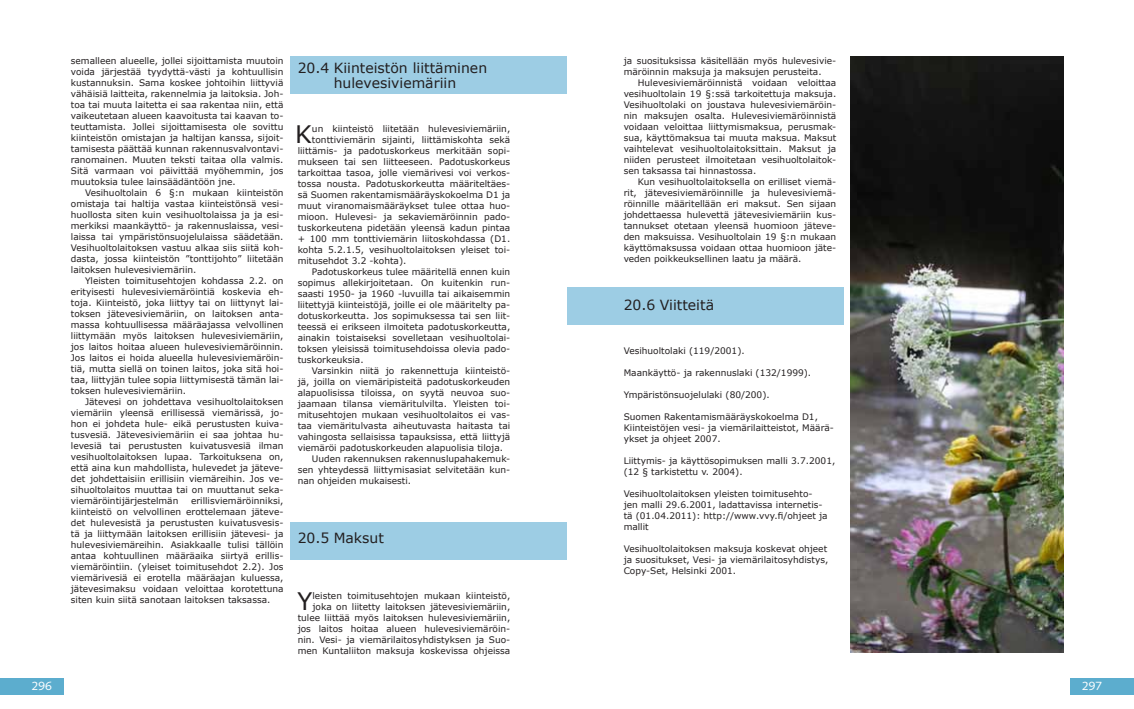
<style>
.page{position:relative;width:1134px;height:709px;background:#fff}
.page>*{position:absolute;margin:0;border:0;box-sizing:border-box;transform-origin:0 0}
.t1{font:24.1px "Verdana";color:#231f20}
.t2{font:14px/15px "Verdana";color:#231f20;text-align:center}
.t3{font:12px "Syntax";color:#fff}
.t4{font:9px/11px "Verdana";color:#231f20;text-align:justify}
</style>
<div class="page">
<div style="left:0;top:678px;width:64px;height:16px;background:#5cadce"></div>
<div style="left:1070px;top:678px;width:64px;height:16px;background:#5cadce"></div>
<div style="left:567px;top:287px;width:276px;height:38px;background:#9dcde4"></div>
<div style="left:291px;top:57px;width:276px;height:37px;background:#9dcde4"></div>
<div style="left:291px;top:522px;width:276px;height:37px;background:#9dcde4"></div>
<img style="left:850px;top:57px;width:213px;height:595px">
<p class="t4" style="left:71px;top:55px;width:214px">semalleen alueelle, jollei sijoittamista muutoin voida järjestää tyydyttä-västi ja kohtuullisin kustannuksin. Sama koskee johtoihin liittyviä vähäisiä laitteita, rakennelmia ja laitoksia. Joh&shy;toa tai muuta laitetta ei saa rakentaa niin, että vaikeutetaan alueen kaavoitusta tai kaavan to&shy;teuttamista. Jollei sijoittamisesta ole sovittu kiinteistön omistajan ja haltijan kanssa, sijoit&shy;tamisesta päättää kunnan rakennusvalvontavi&shy;ranomainen. Muuten teksti taitaa olla valmis.<br>Sitä varmaan voi päivittää myöhemmin, jos muutoksia tulee lainsäädäntöön jne.</p>
<p class="t4" style="left:71px;top:187px;width:214px;text-indent:14px">Vesihuoltolain 6 §:n mukaan kiinteistön omistaja tai haltija vastaa kiinteistönsä vesi&shy;huollosta siten kuin vesihuoltolaissa ja ja esi&shy;merkiksi maankäyttö- ja rakennuslaissa, vesi&shy;laissa tai ympäristönsuojelulaissa säädetään.<br>Vesihuoltolaitoksen vastuu alkaa siis siitä koh&shy;dasta, jossa kiinteistön ”tonttijohto” liitetään laitoksen hulevesiviemäriin.</p>
<p class="t4" style="left:71px;top:275px;width:214px;text-indent:14px">Yleisten toimitusehtojen kohdassa 2.2. on erityisesti hulevesiviemäröintiä koskevia eh&shy;toja. Kiinteistö, joka liittyy tai on liittynyt lai&shy;toksen jätevesiviemäriin, on laitoksen anta&shy;massa kohtuullisessa määräajassa velvollinen liittymään myös laitoksen hulevesiviemäriin, jos laitos hoitaa alueen hulevesiviemäröinnin.<br>Jos laitos ei hoida alueella hulevesiviemäröin&shy;tiä, mutta siellä on toinen laitos, joka sitä hoi&shy;taa, liittyjän tulee sopia liittymisestä tämän lai&shy;toksen hulevesiviemäriin.</p>
<p class="t4" style="left:71px;top:396px;width:214px;text-indent:14px">Jätevesi on johdettava vesihuoltolaitoksen viemäriin yleensä erillisessä viemärissä, jo&shy;hon ei johdeta hule- eikä perustusten kuiva&shy;tusvesiä. Jätevesiviemäriin ei saa johtaa hu&shy;levesiä tai perustusten kuivatusvesiä ilman vesihuoltolaitoksen lupaa. Tarkoituksena on, että aina kun mahdollista, hulevedet ja jäteve&shy;det johdettaisiin erillisiin viemäreihin. Jos ve&shy;sihuoltolaitos muuttaa tai on muuttanut seka&shy;viemäröintijärjestelmän</p>
<p class="t4" style="left:71px;top:495px;width:214px;text-indent:120px">erillisviemäröinniksi, kiinteistö on velvollinen erottelemaan jäteve&shy;det hulevesistä ja perustusten kuivatusvesis&shy;tä ja liittymään laitoksen erillisiin jätevesi- ja hulevesiviemäreihin. Asiakkaalle tulisi tällöin antaa kohtuullinen määräaika siirtyä erillis&shy;viemäröintiin. (yleiset toimitusehdot 2.2). Jos viemärivesiä ei erotella määräajan kuluessa, jätevesimaksu voidaan veloittaa korotettuna siten kuin siitä sanotaan laitoksen taksassa.</p>
<h2 class="t2" style="left:298px;top:60px;width:191px">20.4 Kiinteistön liittäminen hulevesiviemäriin</h2>
<h1 class="t1" style="left:295px;top:119px;width:18px">K</h1>
<p class="t4" style="left:312px;top:123px;width:200px">un kiinteistö liitetään hulevesiviemäriin,</p>
<p class="t4" style="left:312px;top:134px;width:200px">tonttiviemärin sijainti, liittämiskohta sekä</p>
<p class="t4" style="left:298px;top:145px;width:214px">liittämis- ja padotuskorkeus merkitään sopi-</p>
<p class="t4" style="left:298px;top:156px;width:214px">mukseen tai sen liitteeseen. Padotuskorkeus</p>
<p class="t4" style="left:298px;top:167px;width:214px">tarkoittaa tasoa, jolle viemärivesi voi verkos-</p>
<p class="t4" style="left:298px;top:178px;width:214px">tossa nousta. Padotuskorkeutta määriteltäes-</p>
<p class="t4" style="left:298px;top:189px;width:214px">sä Suomen rakentamismääräyskokoelma D1 ja</p>
<p class="t4" style="left:298px;top:200px;width:214px">muut viranomaismääräykset tulee ottaa huo-</p>
<p class="t4" style="left:298px;top:211px;width:214px">mioon. Hulevesi- ja sekaviemäröinnin pado-</p>
<p class="t4" style="left:298px;top:222px;width:214px">tuskorkeutena pidetään yleensä kadun pintaa</p>
<p class="t4" style="left:298px;top:233px;width:214px">+ 100 mm tonttiviemärin liitoskohdassa (D1.</p>
<p class="t4" style="left:298px;top:244px;width:214px">kohta 5.2.1.5, vesihuoltolaitoksen yleiset toi-</p>
<p class="t4" style="left:298px;top:255px;width:110px">mitusehdot 3.2 -kohta).</p>
<p class="t4" style="left:312px;top:266px;width:200px">Padotuskorkeus tulee määritellä ennen kuin</p>
<p class="t4" style="left:298px;top:277px;width:214px">sopimus allekirjoitetaan. On kuitenkin run-</p>
<p class="t4" style="left:298px;top:288px;width:214px">saasti 1950- ja 1960 -luvuilla tai aikaisemmin</p>
<p class="t4" style="left:298px;top:299px;width:214px">liitettyjä kiinteistöjä, joille ei ole määritelty pa-</p>
<p class="t4" style="left:298px;top:310px;width:214px">dotuskorkeutta. Jos sopimuksessa tai sen liit-</p>
<p class="t4" style="left:298px;top:321px;width:214px">teessä ei erikseen ilmoiteta padotuskorkeutta,</p>
<p class="t4" style="left:298px;top:332px;width:214px">ainakin toistaiseksi sovelletaan vesihuoltolai-</p>
<p class="t4" style="left:298px;top:343px;width:214px">toksen yleisissä toimitusehdoissa olevia pado-</p>
<p class="t4" style="left:298px;top:354px;width:67px">tuskorkeuksia.</p>
<p class="t4" style="left:312px;top:365px;width:200px">Varsinkin niitä jo rakennettuja kiinteistö-</p>
<p class="t4" style="left:298px;top:376px;width:214px">jä, joilla on viemäripisteitä padotuskorkeuden</p>
<p class="t4" style="left:298px;top:387px;width:214px">alapuolisissa tiloissa, on syytä neuvoa suo-</p>
<p class="t4" style="left:298px;top:398px;width:214px">jaamaan tilansa viemäritulvilta. Yleisten toi-</p>
<p class="t4" style="left:298px;top:409px;width:214px">mitusehtojen mukaan vesihuoltolaitos ei vas-</p>
<p class="t4" style="left:298px;top:420px;width:214px">taa viemäritulvasta aiheutuvasta haitasta tai</p>
<p class="t4" style="left:298px;top:431px;width:214px">vahingosta sellaisissa tapauksissa, että liittyjä</p>
<p class="t4" style="left:298px;top:442px;width:207px">viemäröi padotuskorkeuden alapuolisia tiloja.</p>
<p class="t4" style="left:312px;top:453px;width:200px">Uuden rakennuksen rakennuslupahakemuk-</p>
<p class="t4" style="left:298px;top:464px;width:214px">sen yhteydessä liittymisasiat selvitetään kun-</p>
<p class="t4" style="left:298px;top:475px;width:115px">nan ohjeiden mukaisesti.</p>
<h2 class="t2" style="left:298px;top:530px;width:88px">20.5 Maksut</h2>
<p class="t4" style="left:298px;top:589px;width:214px;text-align:right">leisten toimitusehtojen mukaan kiinteistö, joka on liitetty laitoksen jätevesiviemäriin, tulee liittää myös laitoksen hulevesiviemäriin, jos laitos hoitaa alueen hulevesiviemäröin&shy;nin. Vesi- ja viemärilaitosyhdistyksen ja Suo&shy;men Kuntaliiton maksuja koskevissa ohjeissa</p>
<h1 class="t1" style="left:298px;top:585px;width:16px">Y</h1>
<p class="t4" style="left:624px;top:55px;width:214px">ja suosituksissa käsitellään myös hulevesivie&shy;märöinnin maksuja ja maksujen perusteita.</p>
<p class="t4" style="left:624px;top:77px;width:214px;text-indent:14px">Hulevesiviemäröinnistä voidaan veloittaa vesihuoltolain 19 §:ssä tarkoitettuja maksuja.<br>Vesihuoltolaki on joustava hulevesiviemäröin&shy;nin maksujen osalta. Hulevesiviemäröinnistä voidaan veloittaa liittymismaksua, perusmak&shy;sua, käyttömaksua tai muuta maksua. Maksut vaihtelevat vesihuoltolaitoksittain. Maksut ja niiden perusteet ilmoitetaan vesihuoltolaitok&shy;sen taksassa tai hinnastossa.</p>
<p class="t4" style="left:624px;top:176px;width:214px;text-indent:14px">Kun vesihuoltolaitoksella on erilliset viemä&shy;rit, jätevesiviemäröinnille ja hulevesiviemä&shy;röinnille määritellään eri maksut. Sen sijaan johdettaessa hulevettä jätevesiviemäriin kus&shy;tannukset otetaan yleensä huomioon jäteve&shy;den maksuissa. Vesihuoltolain 19 §:n mukaan käyttömaksussa voidaan ottaa huomioon jäte&shy;veden poikkeuksellinen laatu ja määrä.</p>
<h2 class="t2" style="left:624px;top:297px;width:92px">20.6 Viitteitä</h2>
<p class="t4" style="left:624px;top:345px;width:123px">Vesihuoltolaki (119/2001).</p>
<p class="t4" style="left:624px;top:367px;width:189px">Maankäyttö- ja rakennuslaki (132/1999).</p>
<p class="t4" style="left:624px;top:389px;width:148px">Ympäristönsuojelulaki (80/200).</p>
<p class="t4" style="left:624px;top:411px;width:212px;text-align:left">Suomen Rakentamismääräyskokoelma D1,<br>Kiinteistöjen vesi- ja viemärilaitteistot, Määrä&shy;ykset ja ohjeet 2007.</p>
<p class="t4" style="left:624px;top:455px;width:213px">Liittymis- ja käyttösopimuksen malli 3.7.2001, (12 § tarkistettu v. 2004).</p>
<p class="t4" style="left:624px;top:488px;width:205px;text-align:left">Vesihuoltolaitoksen yleisten toimitusehto&shy;jen malli 29.6.2001, ladattavissa internetis&shy;tä (01.04.2011): http://www.vvy.fi/ohjeet ja mallit</p>
<p class="t4" style="left:624px;top:543px;width:206px;text-align:left">Vesihuoltolaitoksen maksuja koskevat ohjeet ja suositukset, Vesi- ja viemärilaitosyhdistys,<br>Copy-Set, Helsinki 2001.</p>
<h3 class="t3" style="left:32px;top:678px;width:22px">296</h3>
<h3 class="t3" style="left:1082px;top:678px;width:22px">297</h3>
</div>
